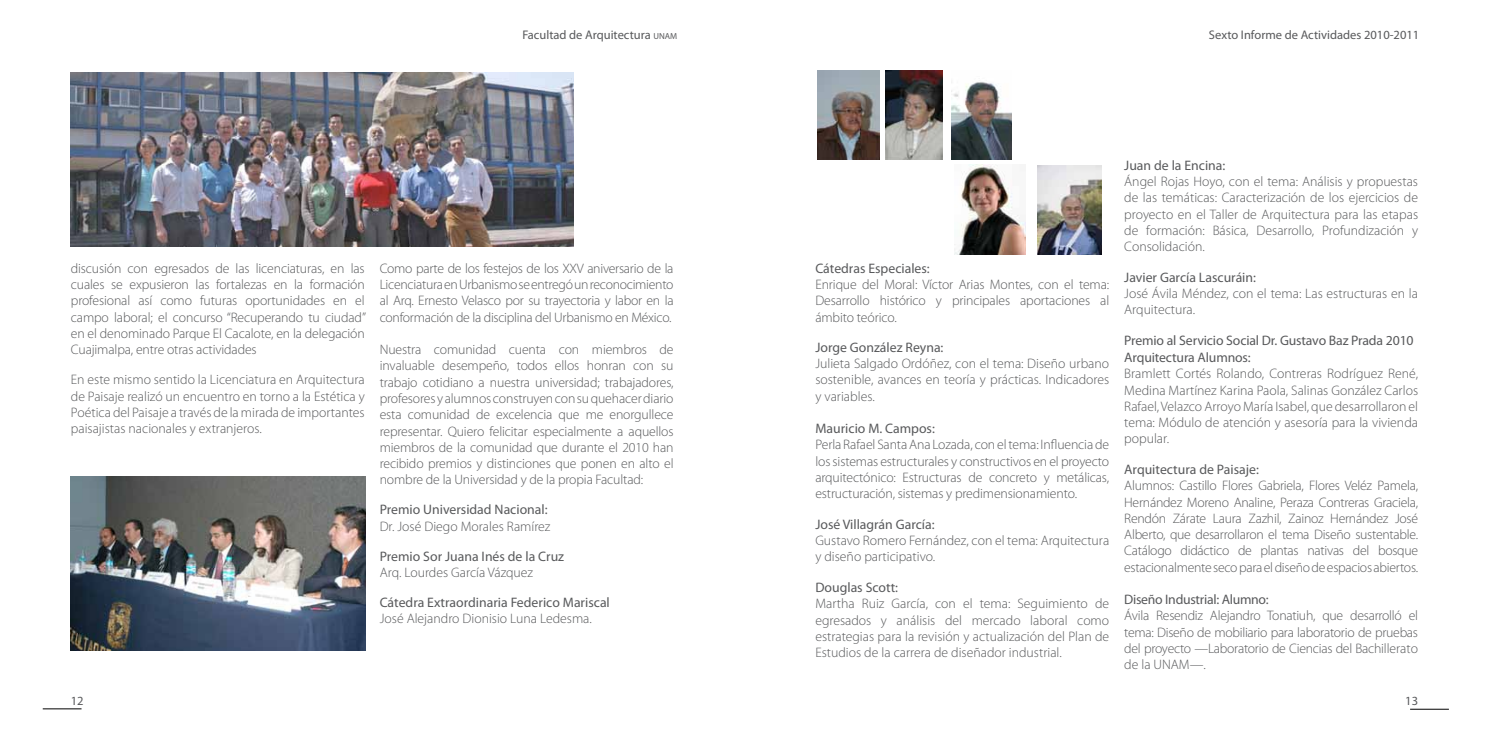
<style>
.page{position:relative;width:1489px;height:745px;background:#fff}
.page>*{position:absolute;margin:0;border:0;box-sizing:border-box;transform-origin:0 0}
.t1{font:300 13.75px/16.2px "Myriad Pro";color:#58595b;text-align:justify}
.t2{font:13.75px/16.9px "Myriad Pro";color:#58595b}
.t3{font:13.75px "Myriad Pro";letter-spacing:-.02em;color:#58595b}
.t4{font:12.5px "Myriad Pro";color:#58595b}
.s1{font-size:8.75px}
</style>
<div class="page">
<hr style="left:43px;top:708px;width:38px;height:1px;background:#000">
<hr style="left:1409px;top:708px;width:39px;height:1px;background:#000">
<img style="left:71px;top:73px;width:502px;height:173px">
<img style="left:70px;top:476px;width:295px;height:174px">
<img style="left:951px;top:82px;width:60px;height:78px">
<img style="left:1037px;top:165px;width:64px;height:89px">
<img style="left:885px;top:70px;width:57px;height:89px">
<img style="left:954px;top:164px;width:71px;height:90px">
<img style="left:817px;top:71px;width:62px;height:88px">
<p class="t4" style="left:522px;top:27px;width:156px">Facultad de Arquitectura <span class="s1">UNAM</span></p>
<p class="t4" style="left:1208px;top:27px;width:212px">Sexto Informe de Actividades 2010-2011</p>
<p class="t1" style="left:71px;top:260px;width:296px">discusión con egresados de las licenciaturas, en las cuales se expusieron las fortalezas en la formación profesional así como futuras oportunidades en el campo laboral; el concurso “Recuperando tu ciudad” en el denominado Parque El Cacalote, en la delegación Cuajimalpa, entre otras actividades</p>
<p class="t1" style="left:71px;top:371px;width:295px">En este mismo sentido la Licenciatura en Arquitectura de Paisaje realizó un encuentro en torno a la Estética y Poética del Paisaje a través de la mirada de importantes paisajistas nacionales y extranjeros.</p>
<p class="t1" style="left:380px;top:260px;width:295px">Como parte de los festejos de los XXV aniversario de la Licenciatura en Urbanismo se entregó un reconocimiento al Arq. Ernesto Velasco por su trayectoria y labor en la conformación de la disciplina del Urbanismo en México.</p>
<p class="t1" style="left:380px;top:341px;width:295px">Nuestra comunidad cuenta con miembros de invaluable desempeño, todos ellos honran con su trabajo cotidiano a nuestra universidad; trabajadores, profesores y alumnos construyen con su quehacer diario esta comunidad de excelencia que me enorgullece representar. Quiero felicitar especialmente a aquellos miembros de la comunidad que durante el 2010 han recibido premios y distinciones que ponen en alto el nombre de la Universidad y de la propia Facultad:</p>
<p class="t2" style="left:380px;top:501px;width:169px">Premio Universidad Nacional:</p>
<p class="t1" style="left:380px;top:518px;width:172px">Dr. José Diego Morales Ramírez</p>
<p class="t2" style="left:380px;top:547px;width:186px">Premio Sor Juana Inés de la Cruz</p>
<p class="t1" style="left:380px;top:564px;width:155px">Arq. Lourdes García Vázquez</p>
<p class="t2" style="left:380px;top:593px;width:232px">Cátedra Extraordinaria Federico Mariscal</p>
<p class="t1" style="left:380px;top:610px;width:214px">José Alejandro Dionisio Luna Ledesma.</p>
<p class="t2" style="left:815px;top:259px;width:116px">Cátedras Especiales:</p>
<p class="t1" style="left:815px;top:276px;width:295px">Enrique del Moral: Víctor Arias Montes, con el tema:<br>Desarrollo histórico y principales aportaciones al ámbito teórico.</p>
<p class="t2" style="left:815px;top:338px;width:130px">Jorge González Reyna:</p>
<p class="t1" style="left:815px;top:355px;width:295px">Julieta Salgado Ordóñez, con el tema: Diseño urbano sostenible, avances en teoría y prácticas. Indicadores y variables.</p>
<p class="t2" style="left:815px;top:419px;width:121px">Mauricio M. Campos:</p>
<p class="t1" style="left:815px;top:436px;width:295px">Perla Rafael Santa Ana Lozada, con el tema: Influencia de los sistemas estructurales y constructivos en el proyecto arquitectónico: Estructuras de concreto y metálicas, estructuración, sistemas y predimensionamiento.</p>
<p class="t2" style="left:815px;top:515px;width:121px">José Villagrán García:</p>
<p class="t1" style="left:815px;top:532px;width:295px">Gustavo Romero Fernández, con el tema: Arquitectura y diseño participativo.</p>
<p class="t2" style="left:815px;top:578px;width:84px">Douglas Scott:</p>
<p class="t1" style="left:815px;top:595px;width:295px">Martha Ruiz García, con el tema: Seguimiento de egresados y análisis del mercado laboral como estrategias para la revisión y actualización del Plan de Estudios de la carrera de diseñador industrial.</p>
<p class="t2" style="left:1124px;top:156px;width:103px">Juan de la Encina:</p>
<p class="t1" style="left:1124px;top:173px;width:295px">Ángel Rojas Hoyo, con el tema: Análisis y propuestas de las temáticas: Caracterización de los ejercicios de proyecto en el Taller de Arquitectura para las etapas de formación: Básica, Desarrollo, Profundización y Consolidación.</p>
<p class="t2" style="left:1124px;top:268px;width:133px">Javier García Lascuráin:</p>
<p class="t1" style="left:1124px;top:285px;width:295px">José Ávila Méndez, con el tema: Las estructuras en la<br>Arquitectura.</p>
<p class="t2" style="left:1124px;top:331px;width:291px">Premio al Servicio Social Dr. Gustavo Baz Prada 2010<br>Arquitectura Alumnos:</p>
<p class="t1" style="left:1124px;top:365px;width:295px">Bramlett Cortés Rolando, Contreras Rodríguez René, Medina Martínez Karina Paola, Salinas González Carlos Rafael, Velazco Arroyo María Isabel, que desarrollaron el tema: Módulo de atención y asesoría para la vivienda popular.</p>
<p class="t2" style="left:1124px;top:460px;width:136px">Arquitectura de Paisaje:</p>
<p class="t1" style="left:1124px;top:477px;width:295px">Alumnos: Castillo Flores Gabriela, Flores Veléz Pamela, Hernández Moreno Analine, Peraza Contreras Graciela, Rendón Zárate Laura Zazhil, Zainoz Hernández José Alberto, que desarrollaron el tema Diseño sustentable.<br>Catálogo didáctico de plantas nativas del bosque estacionalmente seco para el diseño de espacios abiertos.</p>
<p class="t3" style="left:1124px;top:590px;width:146px">Diseño Industrial: Alumno:</p>
<p class="t1" style="left:1124px;top:607px;width:295px">Ávila Resendiz Alejandro Tonatiuh, que desarrolló el tema: Diseño de mobiliario para laboratorio de pruebas del proyecto —Laboratorio de Ciencias del Bachillerato de la UNAM—.</p>
<p class="t4" style="left:71px;top:692px;width:14px">12</p>
<p class="t4" style="left:1405px;top:692px;width:14px">13</p>
</div>
